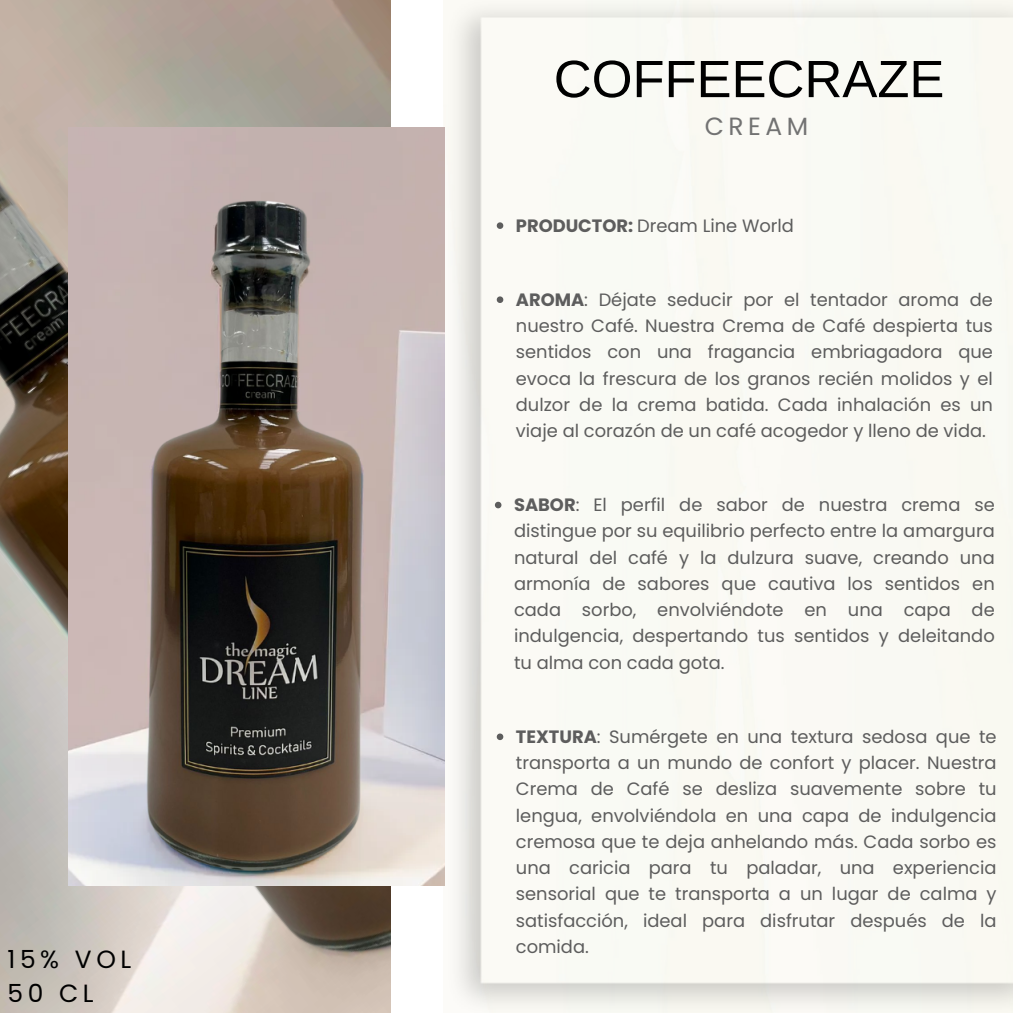
<style>
.page{position:relative;width:1013px;height:1013px;background:#fff}
.page>*{position:absolute;margin:0;border:0;box-sizing:border-box;transform-origin:0 0}
.t1{font:52.5px "Arimo";color:#000}
.t2{font:24.88px/34.8px "Poppins";letter-spacing:.185em;color:#000}
.t3{font:24.88px "Poppins";letter-spacing:.185em;color:#727272}
.t4{font:17.88px/26.2px "Poppins";color:#5d5d5d;text-align:justify}
.s1{font-weight:700}
</style>
<div class="page">
<img style="left:0;top:0;width:390px;height:1012px">
<img style="left:68px;top:127px;width:376px;height:758px">
<svg style="left:497px;top:296px;width:6px;height:7px"></svg>
<svg style="left:497px;top:222px;width:6px;height:7px"></svg>
<svg style="left:495px;top:502px;width:6px;height:6px"></svg>
<svg style="left:497px;top:733px;width:6px;height:7px"></svg>
<p class="t2" style="left:8px;top:941px;width:125px">15% VOL<br>50 CL</p>
<h2 class="t1" style="left:553px;top:50px;width:392px">COFFEECRAZE</h2>
<p class="t3" style="left:704px;top:109px;width:105px">CREAM</p>
<p class="t4" style="left:516px;top:212px;width:280px"><span class="s1">PRODUCTOR:</span> Dream Line World</p>
<p class="t4" style="left:516px;top:286px;width:478px"><span class="s1">AROMA</span>: Déjate seducir por el tentador aroma de nuestro Café. Nuestra Crema de Café despierta tus sentidos con una fragancia embriagadora que evoca la frescura de los granos recién molidos y el dulzor de la crema batida. Cada inhalación es un viaje al corazón de un café acogedor y lleno de vida.</p>
<h1 class="t4" style="left:514px;top:492px;width:482px"><span class="s1">SABOR</span>: El perfil de sabor de nuestra crema se distingue por su equilibrio perfecto entre la amargura natural del café y la dulzura suave, creando una armonía de sabores que cautiva los sentidos en cada sorbo, envolviéndote en una capa de indulgencia, despertando tus sentidos y deleitando tu alma con cada gota.</h1>
<h2 class="t4" style="left:516px;top:723px;width:482px"><span class="s1">TEXTURA</span>: Sumérgete en una textura sedosa que te transporta a un mundo de confort y placer. Nuestra Crema de Café se desliza suavemente sobre tu lengua, envolviéndola en una capa de indulgencia cremosa que te deja anhelando más. Cada sorbo es una caricia para tu paladar, una experiencia sensorial que te transporta a un lugar de calma y satisfacción, ideal para disfrutar después de la comida.</h2>
</div>
